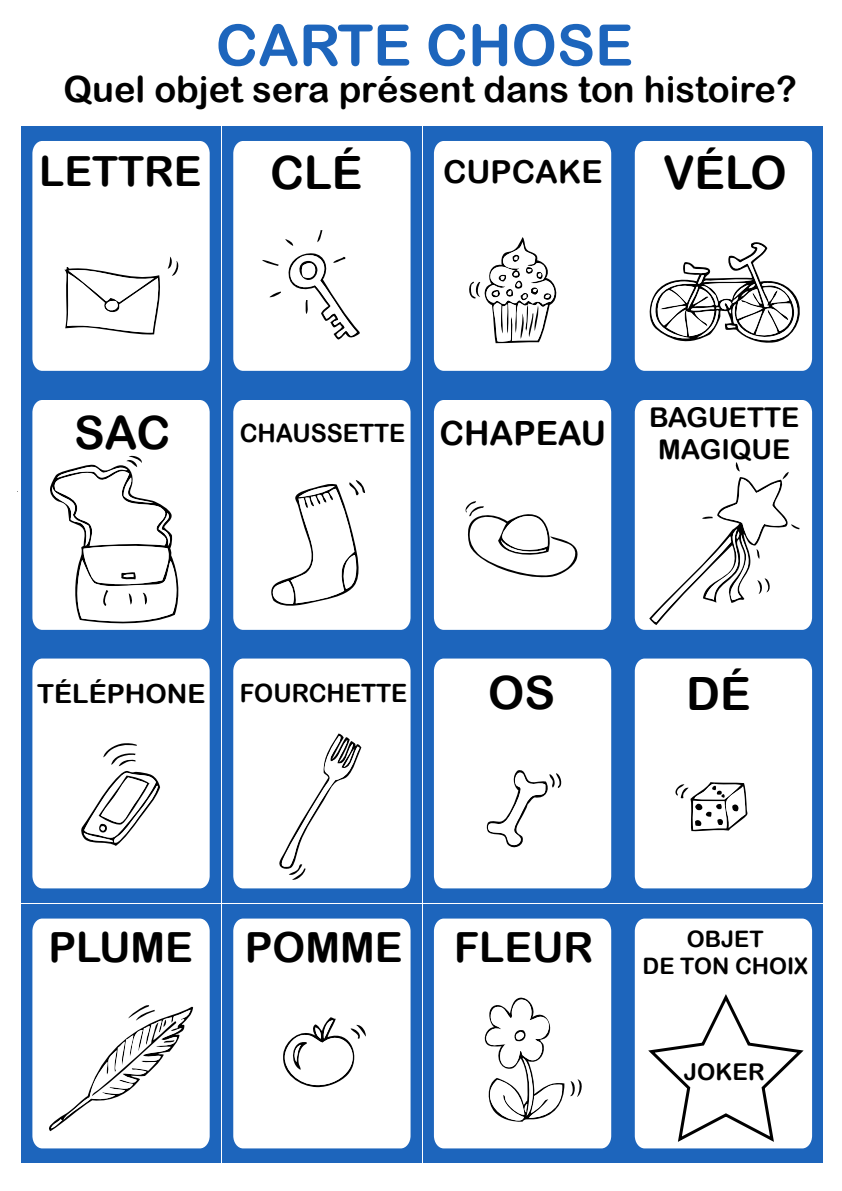
<style>
.page{position:relative;width:842px;height:1191px;background:#fff}
.page>*{position:absolute;margin:0;border:0;box-sizing:border-box;transform-origin:0 0}
.t1{font:57.2px "Arial Rounded MT Bold";color:#1d65bc}
.t2{font:45.9px "Arial Rounded MT Bold";color:#000}
.t3{font:41.5px "Arial Rounded MT Bold";color:#000}
.t4{font:36.2px "Arial Rounded MT Bold";color:#000}
.t5{font:33.4px "Arial Rounded MT Bold";color:#000}
.t6{font:31.7px "Arial Rounded MT Bold";color:#000}
.t7{font:27.2px/32.7px "Arial Rounded MT Bold";color:#000;text-align:center}
.t8{font:26.3px "Arial Rounded MT Bold";color:#000}
.t9{font:25.2px "Arial Rounded MT Bold";color:#000;scale:.96 1}
.t10{font:23.1px "Arial Rounded MT Bold";color:#000}
.t11{font:22.7px/27.3px "Arial Rounded MT Bold";color:#000;text-align:center}
</style>
<div class="page">
<div style="left:21px;top:127px;width:200px;height:258px;background:#1d65bc"></div>
<div style="left:32px;top:141px;width:178px;height:230px;background:#fff"></div>
<div style="left:222px;top:127px;width:199px;height:258px;background:#1d65bc"></div>
<div style="left:233px;top:141px;width:178px;height:230px;background:#fff"></div>
<div style="left:423px;top:127px;width:199px;height:258px;background:#1d65bc"></div>
<div style="left:434px;top:141px;width:177px;height:230px;background:#fff"></div>
<div style="left:624px;top:127px;width:199px;height:258px;background:#1d65bc"></div>
<div style="left:635px;top:141px;width:177px;height:230px;background:#fff"></div>
<div style="left:21px;top:644px;width:200px;height:258px;background:#1d65bc"></div>
<div style="left:32px;top:658px;width:178px;height:230px;background:#fff"></div>
<div style="left:222px;top:644px;width:199px;height:258px;background:#1d65bc"></div>
<div style="left:233px;top:658px;width:178px;height:230px;background:#fff"></div>
<div style="left:423px;top:644px;width:199px;height:258px;background:#1d65bc"></div>
<div style="left:434px;top:658px;width:177px;height:230px;background:#fff"></div>
<div style="left:624px;top:644px;width:199px;height:258px;background:#1d65bc"></div>
<div style="left:635px;top:658px;width:177px;height:230px;background:#fff"></div>
<div style="left:21px;top:904px;width:200px;height:258px;background:#1d65bc"></div>
<div style="left:32px;top:918px;width:178px;height:230px;background:#fff"></div>
<div style="left:222px;top:904px;width:199px;height:258px;background:#1d65bc"></div>
<div style="left:233px;top:918px;width:178px;height:230px;background:#fff"></div>
<div style="left:423px;top:904px;width:199px;height:258px;background:#1d65bc"></div>
<div style="left:434px;top:918px;width:177px;height:230px;background:#fff"></div>
<div style="left:624px;top:904px;width:199px;height:258px;background:#1d65bc"></div>
<div style="left:635px;top:918px;width:177px;height:230px;background:#fff"></div>
<div style="left:21px;top:386px;width:200px;height:258px;background:#1d65bc"></div>
<div style="left:32px;top:400px;width:178px;height:230px;background:#fff"></div>
<div style="left:222px;top:386px;width:199px;height:258px;background:#1d65bc"></div>
<div style="left:233px;top:400px;width:178px;height:230px;background:#fff"></div>
<div style="left:423px;top:386px;width:199px;height:258px;background:#1d65bc"></div>
<div style="left:434px;top:400px;width:177px;height:230px;background:#fff"></div>
<div style="left:624px;top:386px;width:199px;height:258px;background:#1d65bc"></div>
<div style="left:635px;top:400px;width:177px;height:230px;background:#fff"></div>
<svg style="left:645px;top:993px;width:162px;height:151px;background:#eee"></svg>
<svg style="left:46px;top:1005px;width:147px;height:126px;background:#ececec"></svg>
<svg style="left:486px;top:768px;width:78px;height:83px;background:#ececec"></svg>
<svg style="left:570px;top:1079px;width:15px;height:18px"></svg>
<svg style="left:481px;top:996px;width:83px;height:126px;background:#e5e5e5"></svg>
<svg style="left:281px;top:1017px;width:85px;height:70px;background:#e2e2e2"></svg>
<svg style="left:463px;top:501px;width:119px;height:77px;background:#e9e9e9"></svg>
<svg style="left:277px;top:733px;width:84px;height:147px;background:#ededed"></svg>
<svg style="left:647px;top:240px;width:159px;height:108px;background:#d4d4d4"></svg>
<svg style="left:649px;top:462px;width:150px;height:163px;background:#efefef"></svg>
<svg style="left:168px;top:257px;width:13px;height:19px"></svg>
<svg style="left:64px;top:266px;width:98px;height:69px;background:#e4e4e4"></svg>
<svg style="left:270px;top:480px;width:95px;height:130px;background:#eaeaea"></svg>
<svg style="left:80px;top:743px;width:80px;height:103px;background:#e0e0e0"></svg>
<svg style="left:317px;top:230px;width:5px;height:12px"></svg>
<svg style="left:285px;top:239px;width:8px;height:7px"></svg>
<svg style="left:49px;top:454px;width:132px;height:172px;background:#e8e8e8"></svg>
<svg style="left:262px;top:252px;width:98px;height:88px;background:#e9e9e9"></svg>
<svg style="left:671px;top:780px;width:77px;height:51px;background:#d2d2d2"></svg>
<svg style="left:467px;top:237px;width:94px;height:106px;background:#ddd"></svg>
<h1 class="t1" style="left:216px;top:11px;width:419px">CARTE CHOSE</h1>
<p class="t4" style="left:63px;top:68px;width:735px">Quel objet sera présent dans ton histoire?</p>
<p class="t3" style="left:39px;top:147px;width:164px">LETTRE</p>
<p class="t2" style="left:270px;top:145px;width:94px">CLÉ</p>
<p class="t6" style="left:443px;top:153px;width:161px">CUPCAKE</p>
<p class="t2" style="left:663px;top:145px;width:125px">VÉLO</p>
<p class="t2" style="left:74px;top:406px;width:98px">SAC</p>
<p class="t9" style="left:240px;top:418px;width:174px">CHAUSSETTE</p>
<p class="t5" style="left:439px;top:413px;width:168px">CHAPEAU</p>
<p class="t7" style="left:649px;top:400px;width:152px">BAGUETTE<br>MAGIQUE</p>
<p class="t8" style="left:37px;top:678px;width:170px">TÉLÉPHONE</p>
<p class="t9" style="left:240px;top:678px;width:176px">FOURCHETTE</p>
<p class="t2" style="left:488px;top:666px;width:68px">OS</p>
<p class="t2" style="left:686px;top:666px;width:66px">DÉ</p>
<p class="t3" style="left:48px;top:923px;width:547px">PLUME POMME FLEUR</p>
<p class="t11" style="left:642px;top:925px;width:167px">OBJET<br>DE TON CHOIX</p>
<p class="t10" style="left:684px;top:1057px;width:82px">JOKER</p>
</div>
